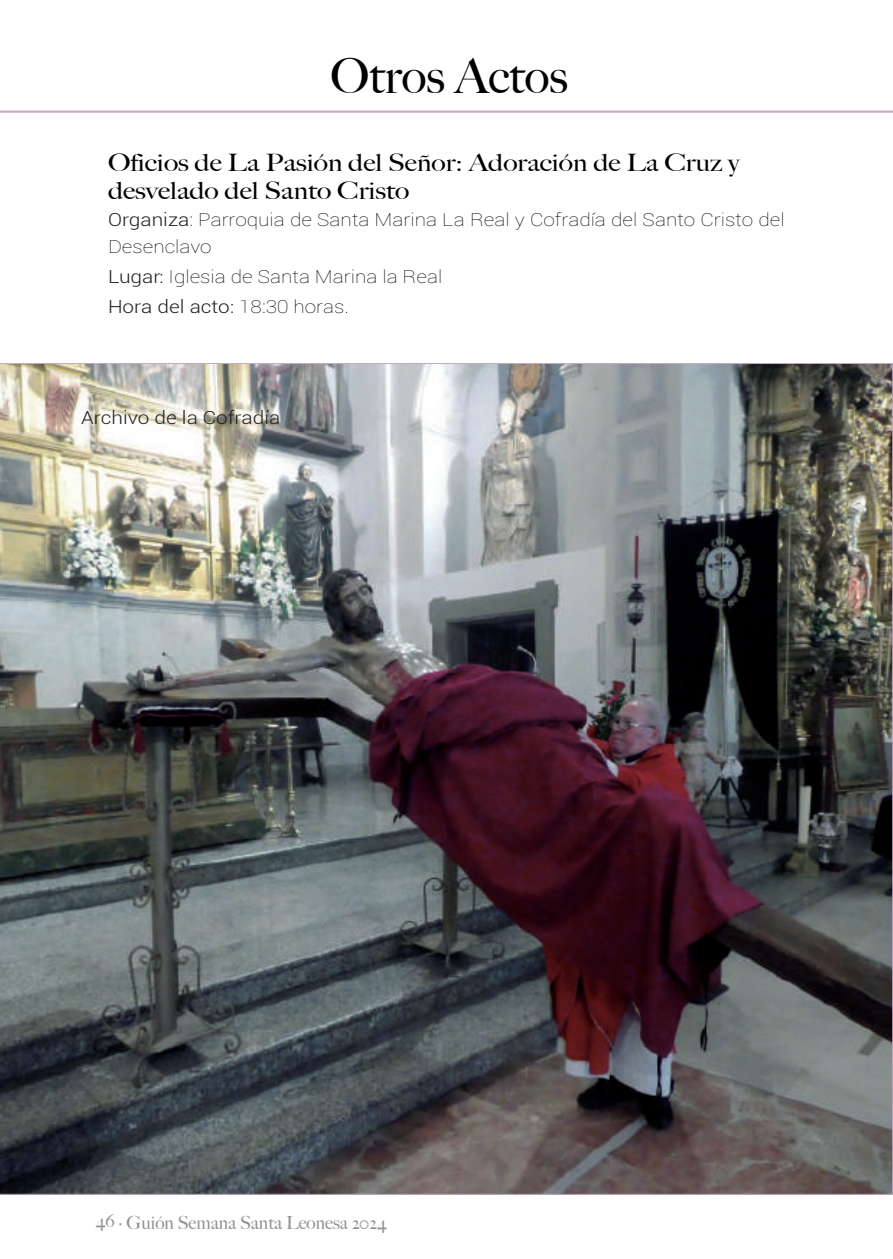
<style>
.page{position:relative;width:893px;height:1259px;background:#fff}
.page>*{position:absolute;margin:0;border:0;box-sizing:border-box;transform-origin:0 0}
.t1{font:500 48px "Big Caslon";color:#000}
.t2{font:500 24px/28.8px "Big Caslon";color:#000;scale:1.16 1}
.t3{font:100 18px/27px "Roboto";color:#000;scale:1.16 1}
.t4{font:500 18px "Big Caslon";color:#8f9194}
.t5{font:300 18px "Roboto";color:#231f20;scale:1.16 1}
.s1{font-weight:300;color:#231f20}
.s2{color:#949496}
</style>
<div class="page">
<img style="left:0;top:363px;width:893px;height:831px">
<hr style="left:0;top:111px;width:893px;height:2px;background:#6c216a">
<h1 class="t1" style="left:330px;top:37px;width:239px">Otros Actos</h1>
<h2 class="t2" style="left:108px;top:147px;width:546px">Oficios de La Pasión del Señor: Adoración de La Cruz y desvelado del Santo Cristo</h2>
<p class="t3" style="left:108px;top:206px;width:585px"><span class="s1">Organiza</span>: Parroquia de Santa Marina La Real y Cofradía del Santo Cristo del<br>Desenclavo</p>
<p class="t3" style="left:108px;top:261px;width:290px;line-height:30px"><span class="s1">Lugar:</span> Iglesia de Santa Marina la Real<br><span class="s1">Hora del acto:</span> 18:30 horas.</p>
<p class="t5" style="left:81px;top:405px;width:173px">Archivo de la Cofradía</p>
<p class="t4" style="left:96px;top:1207px;width:293px"><span class="s2">46</span> · Guión Semana Santa Leonesa 2024</p>
</div>
